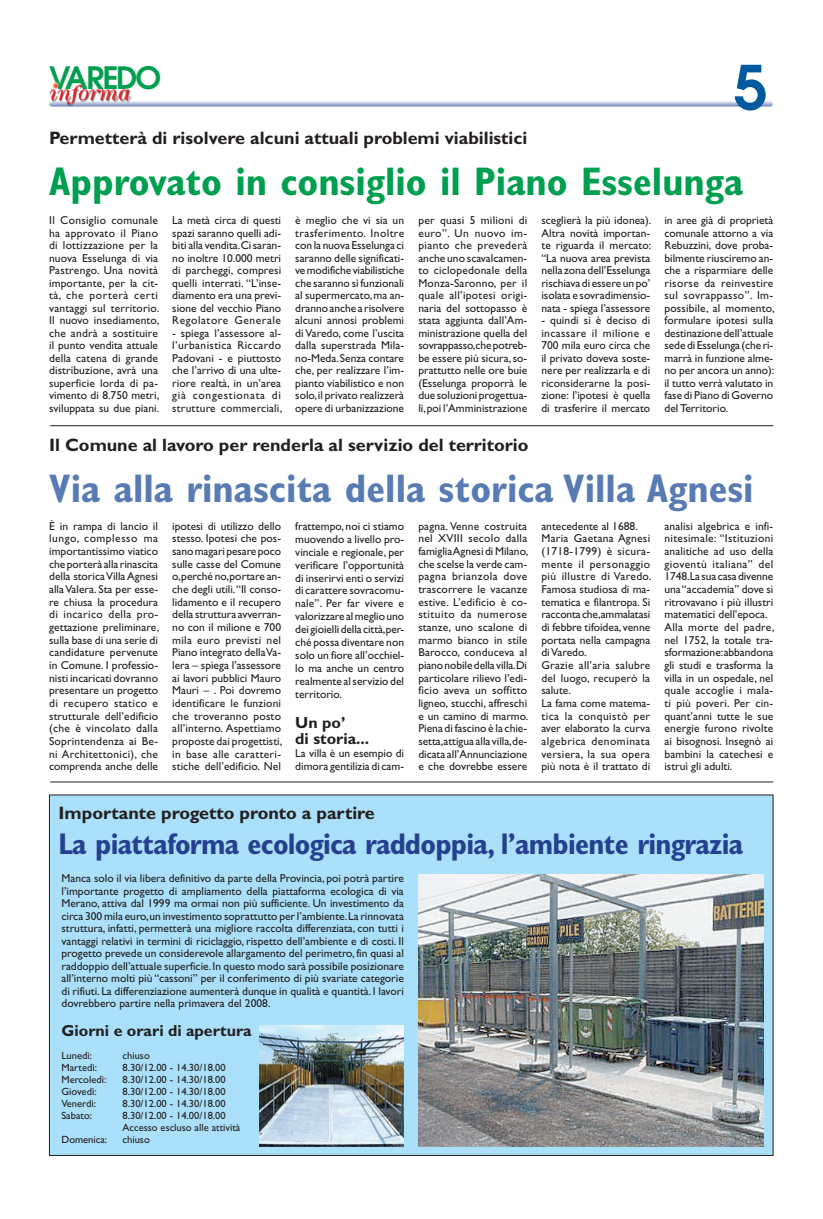
<style>
.page{position:relative;width:823px;height:1219px;background:#fff}
.page>*{position:absolute;margin:0;border:0;box-sizing:border-box;transform-origin:0 0}
.t1{font:600 60.6px "Avant Garde";color:#015a9d}
.t2{font:700 condensed 40px "Gill Sans";color:#587bb3}
.t3{font:700 condensed 40px "Gill Sans";color:#009f4f}
.t4{font:600 30.6px "Avant Garde";letter-spacing:-.075em;color:#009f4f}
.t5{font:700 condensed 30px "Gill Sans";letter-spacing:-.025em;color:#25408f}
.t6{font:italic 22.1px "Century";letter-spacing:-.01em;color:#ee1d23}
.t7{font:700 18px "Gill Sans";color:#231f20}
.t8{font:700 16px/16.5px "Gill Sans";color:#231f20}
.t9{font:11.5px/12.5px "Gill Sans";color:#231f20;text-align:justify}
.t10{font:10.5px/12px "Gill Sans";color:#231f20}
</style>
<div class="page">
<svg style="left:154px;top:101px;width:618px;height:6px;background:#b5c0dc"></svg>
<div style="left:44px;top:80px;width:110px;height:27px;background:#231f20;opacity:.75"></div>
<svg style="left:52px;top:82px;width:7px;height:7px"></svg>
<div style="left:49px;top:795px;width:723px;height:360px;background:#aae0f9"></div>
<hr style="left:50px;top:425px;width:722px;height:1px;background:#231f20">
<hr style="left:50px;top:782px;width:722px;height:1px;background:#231f20">
<img style="left:418px;top:874px;width:345px;height:272px">
<img style="left:259px;top:1025px;width:144px;height:121px">
<h3 class="t4" style="left:49px;top:58px;width:113px">VAREDO</h3>
<h3 class="t6" style="left:50px;top:80px;width:83px">informa</h3>
<h1 class="t1" style="left:732px;top:48px;width:35px">5</h1>
<h3 class="t7" style="left:49px;top:127px;width:479px">Permetterà di risolvere alcuni attuali problemi viabilistici</h3>
<h2 class="t3" style="left:49px;top:157px;width:695px">Approvato in consiglio il Piano Esselunga</h2>
<p class="t9" style="left:49px;top:214px;width:111px">Il Consiglio comunale ha approvato il Piano di lottizzazione per la nuova Esselunga di via Pastrengo. Una novità importante, per la cit&shy;tà, che porterà certi vantaggi sul territorio.<br>Il nuovo insediamento, che andrà a sostituire il punto vendita attuale della catena di grande distribuzione, avrà una superficie lorda di pa&shy;vimento di 8.750 metri, sviluppata su due piani.</p>
<p class="t9" style="left:172px;top:214px;width:110px">La metà circa di questi spazi saranno quelli adi&shy;biti alla vendita.Ci saran&shy;no inoltre 10.000 metri di parcheggi, compresi quelli interrati. “L’inse&shy;diamento era una previ&shy;sione del vecchio Piano Regolatore Generale</p>
<p class="t9" style="left:172px;top:327px;width:111px">- spiega l’assessore al&shy;l’urbanistica Riccardo Padovani - e piuttosto che l’arrivo di una ulte&shy;riore realtà, in un’area già congestionata di strutture commerciali,</p>
<p class="t9" style="left:295px;top:214px;width:110px">è meglio che vi sia un trasferimento. Inoltre con la nuova Esselunga ci saranno delle significati&shy;ve modifiche viabilistiche che saranno sì funzionali al supermercato, ma an&shy;dranno anche a risolvere alcuni annosi problemi di Varedo, come l’uscita dalla superstrada Mila&shy;no-Meda. Senza contare che, per realizzare l’im&shy;pianto viabilistico e non solo, il privato realizzerà opere di urbanizzazione</p>
<p class="t9" style="left:418px;top:214px;width:110px">per quasi 5 milioni di euro”. Un nuovo im&shy;pianto che prevederà anche uno scavalcamen&shy;to ciclopedonale della Monza-Saronno, per il quale all’ipotesi origi&shy;naria del sottopasso è stata aggiunta dall’Am&shy;ministrazione quella del sovrappasso,che potreb&shy;be essere più sicura, so&shy;prattutto nelle ore buie (Esselunga proporrà le due soluzioni progettua&shy;li, poi l’Amministrazione</p>
<p class="t9" style="left:541px;top:214px;width:111px">sceglierà la più idonea).<br>Altra novità importan&shy;te riguarda il mercato: “La nuova area prevista nella zona dell’Esselunga rischiava di essere un po’ isolata e sovradimensio&shy;nata - spiega l’assessore</p>
<p class="t9" style="left:541px;top:314px;width:110px">- quindi si è deciso di incassare il milione e 700 mila euro circa che il privato doveva soste&shy;nere per realizzarla e di riconsiderarne la posi&shy;zione: l’ipotesi è quella di trasferire il mercato</p>
<p class="t9" style="left:664px;top:214px;width:111px">in aree già di proprietà comunale attorno a via Rebuzzini, dove proba&shy;bilmente riusciremo an&shy;che a risparmiare delle risorse da reinvestire sul sovrappasso”. Im&shy;possibile, al momento, formulare ipotesi sulla destinazione dell’attuale sede di Esselunga (che ri&shy;marrà in funzione alme&shy;no per ancora un anno): il tutto verrà valutato in fase di Piano di Governo del Territorio.</p>
<h3 class="t7" style="left:49px;top:434px;width:480px">Il Comune al lavoro per renderla al servizio del territorio</h3>
<h2 class="t2" style="left:49px;top:465px;width:705px">Via alla rinascita della storica Villa Agnesi</h2>
<p class="t9" style="left:49px;top:519px;width:111px">È in rampa di lancio il lungo, complesso ma importantissimo viatico che porterà alla rinascita della storica Villa Agnesi alla Valera. Sta per esse&shy;re chiusa la procedura di incarico della pro&shy;gettazione preliminare, sulla base di una serie di candidature pervenute in Comune. I professio&shy;nisti incaricati dovranno presentare un progetto di recupero statico e strutturale dell’edificio (che è vincolato dalla Soprintendenza ai Be&shy;ni Architettonici), che comprenda anche delle</p>
<p class="t9" style="left:172px;top:519px;width:111px">ipotesi di utilizzo dello stesso. Ipotesi che pos&shy;sano magari pesare poco sulle casse del Comune o,perché no,portare an&shy;che degli utili.“Il conso&shy;lidamento e il recupero della struttura avverran&shy;no con il milione e 700 mila euro previsti nel Piano integrato della Va&shy;lera – spiega l’assessore ai lavori pubblici Mauro Mauri – . Poi dovremo identificare le funzioni che troveranno posto all’interno. Aspettiamo proposte dai progettisti, in base alle caratteri&shy;stiche dell’edificio. Nel</p>
<p class="t9" style="left:295px;top:519px;width:110px;line-height:13px">frattempo, noi ci stiamo muovendo a livello pro&shy;vinciale e regionale, per verificare l’opportunità di inserirvi enti o servizi di carattere sovracomu&shy;nale”. Per far vivere e valorizzare al meglio uno dei gioielli della città,per&shy;ché possa diventare non solo un fiore all’occhiel&shy;lo ma anche un centro realmente al servizio del territorio.</p>
<h3 class="t8" style="left:295px;top:714px;width:75px">Un po’<br>di storia...</h3>
<p class="t9" style="left:295px;top:747px;width:110px;line-height:13px">La villa è un esempio di dimora gentilizia di cam-</p>
<p class="t9" style="left:418px;top:519px;width:111px">pagna. Venne costruita nel XVIII secolo dalla famiglia Agnesi di Milano, che scelse la verde cam&shy;pagna brianzola dove trascorrere le vacanze estive. L’edificio è co&shy;stituito da numerose stanze, uno scalone di marmo bianco in stile Barocco, conduceva al piano nobile della villa.Di particolare rilievo l’edi&shy;ficio aveva un soffitto ligneo, stucchi, affreschi e un camino di marmo.<br>Piena di fascino è la chie&shy;setta,attigua alla villa,de&shy;dicata all’Annunciazione e che dovrebbe essere</p>
<p class="t9" style="left:541px;top:519px;width:111px;text-align:left">antecedente al 1688.<br>Maria Gaetana Agnesi (1718-1799) è sicura&shy;mente il personaggio più illustre di Varedo.<br>Famosa studiosa di ma&shy;tematica e filantropa. Si racconta che,ammalatasi di febbre tifoidea, venne portata nella campagna di Varedo.<br>Grazie all’aria salubre del luogo, recuperò la salute.<br>La fama come matema&shy;tica la conquistò per aver elaborato la curva algebrica denominata versiera, la sua opera più nota è il trattato di</p>
<p class="t9" style="left:664px;top:519px;width:111px;text-align:left">analisi algebrica e infi&shy;nitesimale: “Istituzioni analitiche ad uso della gioventù italiana” del<br>1748.La sua casa divenne una “accademia” dove si ritrovavano i più illustri matematici dell’epoca.<br>Alla morte del padre, nel 1752, la totale tra&shy;sformazione:abbandona gli studi e trasforma la villa in un ospedale, nel quale accoglie i mala&shy;ti più poveri. Per cin&shy;quant’anni tutte le sue energie furono rivolte ai bisognosi. Insegnò ai bambini la catechesi e istruì gli adulti.</p>
<h3 class="t7" style="left:59px;top:802px;width:317px">Importante progetto pronto a partire</h3>
<h3 class="t5" style="left:59px;top:826px;width:685px">La piattaforma ecologica raddoppia, l’ambiente ringrazia</h3>
<p class="t9" style="left:61px;top:872px;width:344px">Manca solo il via libera definitivo da parte della Provincia, poi potrà partire l’importante progetto di ampliamento della piattaforma ecologica di via Merano, attiva dal 1999 ma ormai non più sufficiente. Un investimento da circa 300 mila euro,un investimento soprattutto per l’ambiente.La rinnovata struttura, infatti, permetterà una migliore raccolta differenziata, con tutti i vantaggi relativi in termini di riciclaggio, rispetto dell’ambiente e di costi. Il progetto prevede un considerevole allargamento del perimetro, fin quasi al raddoppio dell’attuale superficie. In questo modo sarà possibile posizionare all’interno molti più “cassoni” per il conferimento di più svariate categorie di rifiuti. La differenziazione aumenterà dunque in qualità e quantità. I lavori dovrebbero partire nella primavera del 2008.</p>
<h3 class="t8" style="left:61px;top:1022px;width:192px">Giorni e orari di apertura</h3>
<p class="t10" style="left:61px;top:1049px;width:32px">Lunedì:</p>
<p class="t10" style="left:122px;top:1049px;width:29px">chiuso</p>
<p class="t10" style="left:61px;top:1061px;width:37px">Martedì:</p>
<p class="t10" style="left:122px;top:1061px;width:105px">8.30/12.00 - 14.30/18.00</p>
<p class="t10" style="left:61px;top:1073px;width:46px">Mercoledì:</p>
<p class="t10" style="left:122px;top:1073px;width:105px">8.30/12.00 - 14.30/18.00</p>
<p class="t10" style="left:61px;top:1085px;width:37px">Giovedì:</p>
<p class="t10" style="left:122px;top:1085px;width:105px">8.30/12.00 - 14.30/18.00</p>
<p class="t10" style="left:61px;top:1097px;width:36px">Venerdì:</p>
<p class="t10" style="left:122px;top:1097px;width:105px">8.30/12.00 - 14.30/18.00</p>
<p class="t10" style="left:61px;top:1109px;width:32px">Sabato:</p>
<p class="t10" style="left:122px;top:1109px;width:119px">8.30/12.00 - 14.00/18.00<br>Accesso escluso alle attività</p>
<p class="t10" style="left:61px;top:1133px;width:47px">Domenica:</p>
<p class="t10" style="left:122px;top:1133px;width:29px">chiuso</p>
</div>
